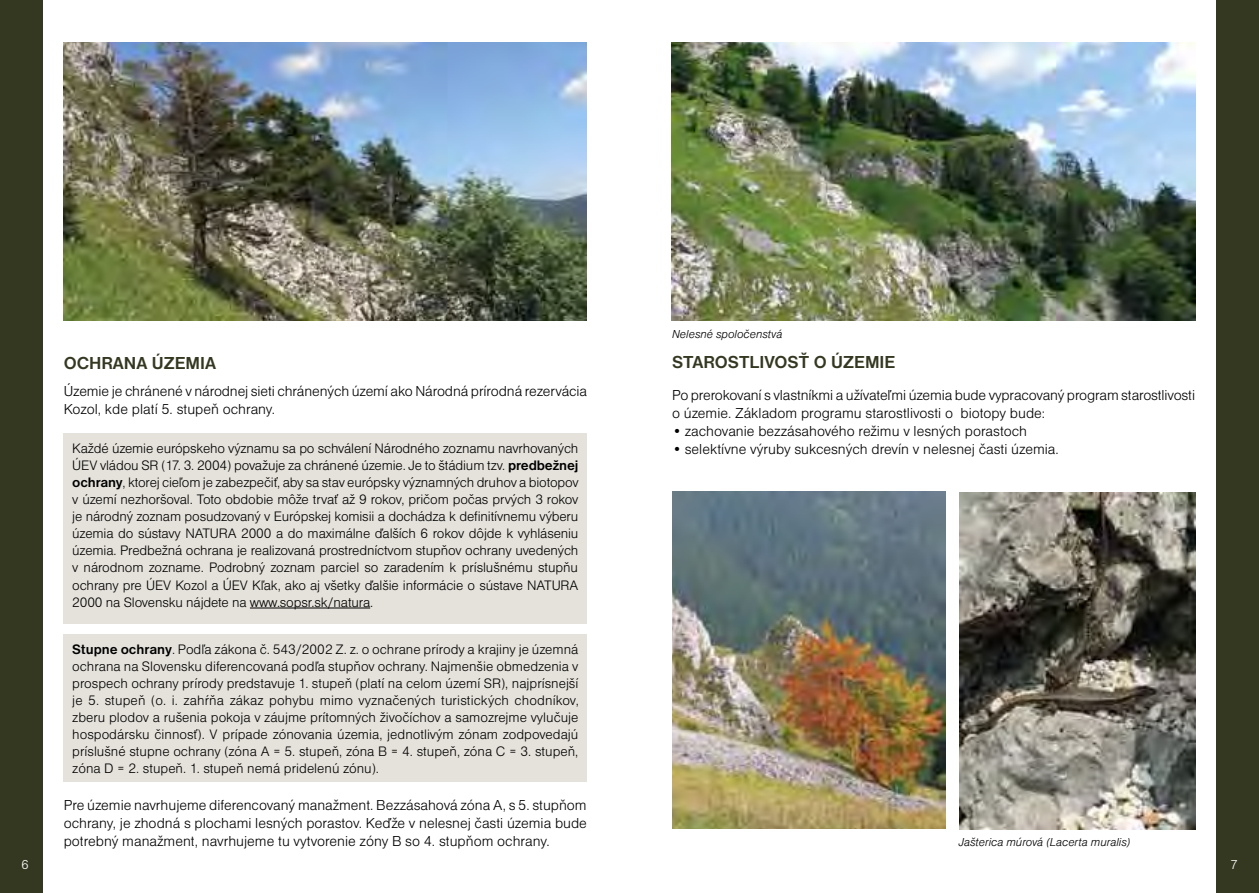
<style>
.page{position:relative;width:1259px;height:893px;background:#fff}
.page>*{position:absolute;margin:0;border:0;box-sizing:border-box;transform-origin:0 0}
.nadpisy_v_clankoch{font:700 18px "Nimbus San DEE";color:#353821}
.body{font:15px/18px "Nimbus San DEE Ligh";letter-spacing:-.01em;color:#000}
.zarazky{font:15px "Nimbus San DEE Ligh";color:#000}
.body-2{font:14.25px/17.1px "Nimbus San DEE Ligh";letter-spacing:-.005em;color:#000;text-align:justify}
.t1{font:13.5px "Nimbus San DEE Ligh";color:#fff}
.text_k_obrázkom{font:12px "Nimbus San DEE Ligh Ital";color:#000}
.s1{font-family:"Nimbus San DEE";font-weight:700}
</style>
<div class="page">
<div style="left:0;top:0;width:43px;height:893px;background:#353821"></div>
<div style="left:1216px;top:0;width:43px;height:893px;background:#353821"></div>
<div style="left:64px;top:634px;width:523px;height:148px;background:#e5e2db"></div>
<div style="left:64px;top:433px;width:523px;height:191px;background:#e5e2db"></div>
<hr style="left:250px;top:608px;width:120px;height:1px;background:#000">
<img style="left:672px;top:491px;width:273px;height:338px">
<img style="left:64px;top:43px;width:523px;height:277px">
<img style="left:672px;top:43px;width:523px;height:277px">
<img style="left:959px;top:492px;width:236px;height:337px">
<p class="nadpisy_v_clankoch" style="left:64px;top:353px;width:154px">OCHRANA ÚZEMIA</p>
<p class="body" style="left:64px;top:382px;width:525px">Územie je chránené v národnej sieti chránených území ako Národná prírodná rezervácia<br>Kozol, kde platí 5. stupeň ochrany.</p>
<p class="body-2" style="left:72px;top:440px;width:508px">Každé územie európskeho významu sa po schválení Národného zoznamu navrhovaných ÚEV vládou SR (17. 3. 2004) považuje za chránené územie. Je to štádium tzv. <span class="s1">predbežnej ochrany</span>, ktorej cieľom je zabezpečiť, aby sa stav európsky významných druhov a biotopov v území nezhoršoval. Toto obdobie môže trvať až 9 rokov, pričom počas prvých 3 rokov je národný zoznam posudzovaný v Európskej komisii a dochádza k definitívnemu výberu územia do sústavy NATURA 2000 a do maximálne ďalších 6 rokov dôjde k vyhláseniu územia. Predbežná ochrana je realizovaná prostredníctvom stupňov ochrany uvedených v národnom zozname. Podrobný zoznam parciel so zaradením k príslušnému stupňu ochrany pre ÚEV Kozol a ÚEV Kľak, ako aj všetky ďalšie informácie o sústave NATURA 2000 na Slovensku nájdete na www.sopsr.sk/natura.</p>
<p class="body-2" style="left:72px;top:641px;width:508px"><span class="s1">Stupne ochrany</span>. Podľa zákona č. 543/2002 Z. z. o ochrane prírody a krajiny je územná ochrana na Slovensku diferencovaná podľa stupňov ochrany. Najmenšie obmedzenia v prospech ochrany prírody predstavuje 1. stupeň (platí na celom území SR), najprísnejší je 5. stupeň (o. i. zahŕňa zákaz pohybu mimo vyznačených turistických chodníkov, zberu plodov a rušenia pokoja v záujme prítomných živočíchov a samozrejme vylučuje hospodársku činnosť). V prípade zónovania územia, jednotlivým zónam zodpovedajú príslušné stupne ochrany (zóna A = 5. stupeň, zóna B = 4. stupeň, zóna C = 3. stupeň, zóna D = 2. stupeň. 1. stupeň nemá pridelenú zónu).</p>
<p class="body" style="left:64px;top:796px;width:525px;text-align:justify">Pre územie navrhujeme diferencovaný manažment. Bezzásahová zóna A, s 5. stupňom ochrany, je zhodná s plochami lesných porastov. Keďže v nelesnej časti územia bude potrebný manažment, navrhujeme tu vytvorenie zóny B so 4. stupňom ochrany.</p>
<p class="text_k_obrázkom" style="left:672px;top:327px;width:112px">Nelesné spoločenstvá</p>
<p class="nadpisy_v_clankoch" style="left:672px;top:352px;width:225px">STAROSTLIVOSŤ O ÚZEMIE</p>
<p class="body" style="left:672px;top:386px;width:524px">Po prerokovaní s vlastníkmi a užívateľmi územia bude vypracovaný program starostlivosti o územie. Základom programu starostlivosti o biotopy bude:</p>
<p class="zarazky" style="left:672px;top:423px;width:356px">• zachovanie bezzásahového režimu v lesných porastoch</p>
<p class="zarazky" style="left:672px;top:441px;width:388px">• selektívne výruby sukcesných drevín v nelesnej časti územia.</p>
<p class="text_k_obrázkom" style="left:959px;top:835px;width:173px">Jašterica múrová (Lacerta muralis)</p>
<p class="t1" style="left:22px;top:857px;width:9px">6</p>
<p class="t1" style="left:1230px;top:857px;width:9px">7</p>
</div>
